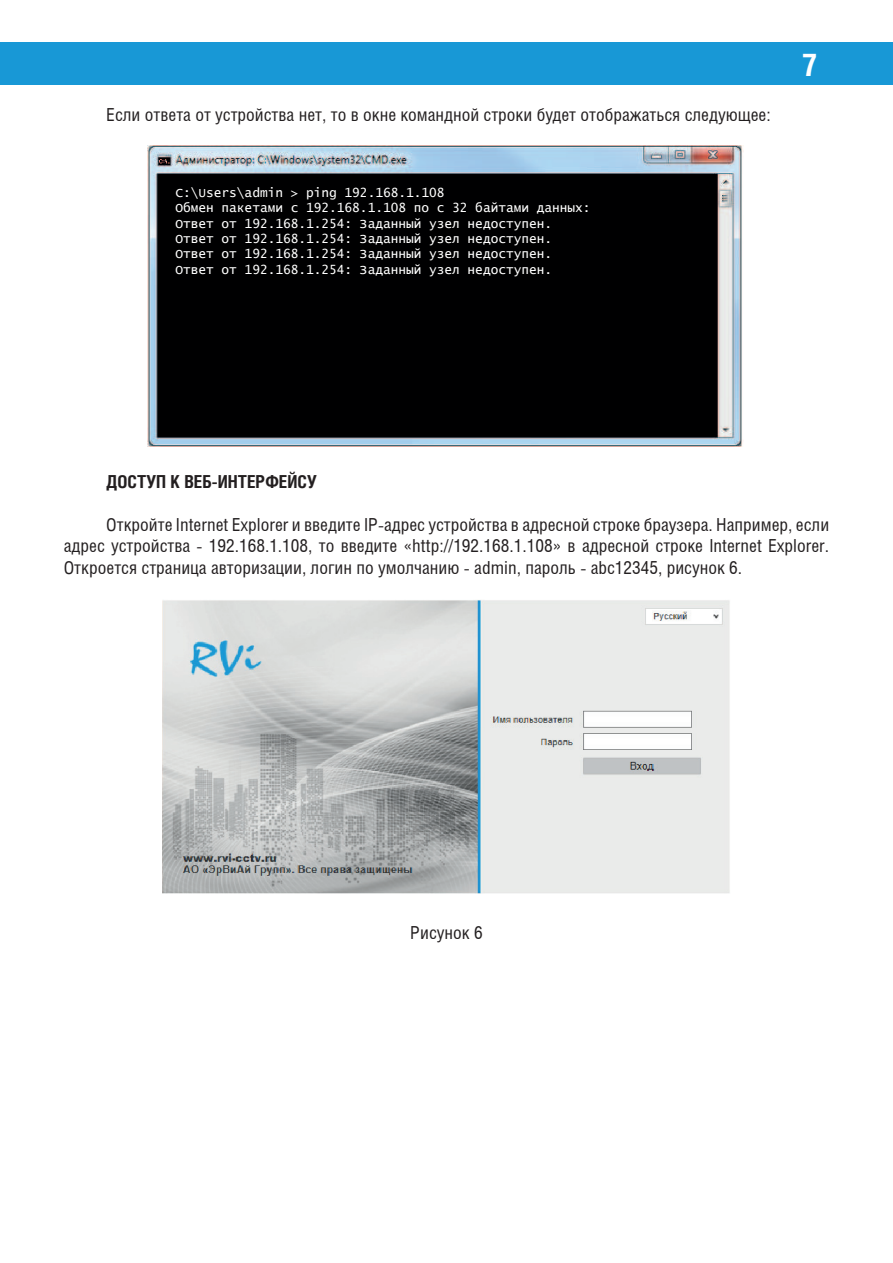
<style>
.page{position:relative;width:893px;height:1263px;background:#fff}
.page>*{position:absolute;margin:0;border:0;box-sizing:border-box;transform-origin:0 0}
.t1{font:700 31.5px "Helios Cond";color:#fff}
.t2{font:18px/21.6px "Helios Cond";color:#231f20;text-align:justify}
.t3{font:700 18px "Helios Cond";color:#231f20}
.t4{font:12.75px/15.3px "Lucida Console";color:#fff}
</style>
<div class="page">
<div style="left:0;top:43px;width:893px;height:42px;background:#1898d6"></div>
<img style="left:148px;top:146px;width:595px;height:300px">
<img style="left:162px;top:600px;width:568px;height:293px">
<p class="t2" style="left:106px;top:103px;width:666px">Если ответа от устройства нет, то в окне командной строки будет отображаться следующее:</p>
<p class="t4" style="left:175px;top:186px;width:417px">C:\Users\admin &gt; ping 192.168.1.108<br>Обмен пакетами с 192.168.1.108 по с 32 байтами данных:<br>Ответ от 192.168.1.254: Заданный узел недоступен.<br>Ответ от 192.168.1.254: Заданный узел недоступен.<br>Ответ от 192.168.1.254: Заданный узел недоступен.<br>Ответ от 192.168.1.254: Заданный узел недоступен.</p>
<h1 class="t1" style="left:802px;top:46px;width:16px">7</h1>
<p class="t3" style="left:106px;top:470px;width:212px">ДОСТУП К ВЕБ-ИНТЕРФЕЙСУ</p>
<p class="t2" style="left:64px;top:513px;width:767px;text-indent:43px">Откройте Internet Explorer и введите IP-адрес устройства в адресной строке браузера. Например, если адрес устройства - 192.168.1.108, то введите «http://192.168.1.108» в адресной строке Internet Explorer.<br>Откроется страница авторизации, логин по умолчанию - admin, пароль - abc12345, рисунок 6.</p>
<p class="t2" style="left:410px;top:922px;width:74px">Рисунок 6</p>
</div>
